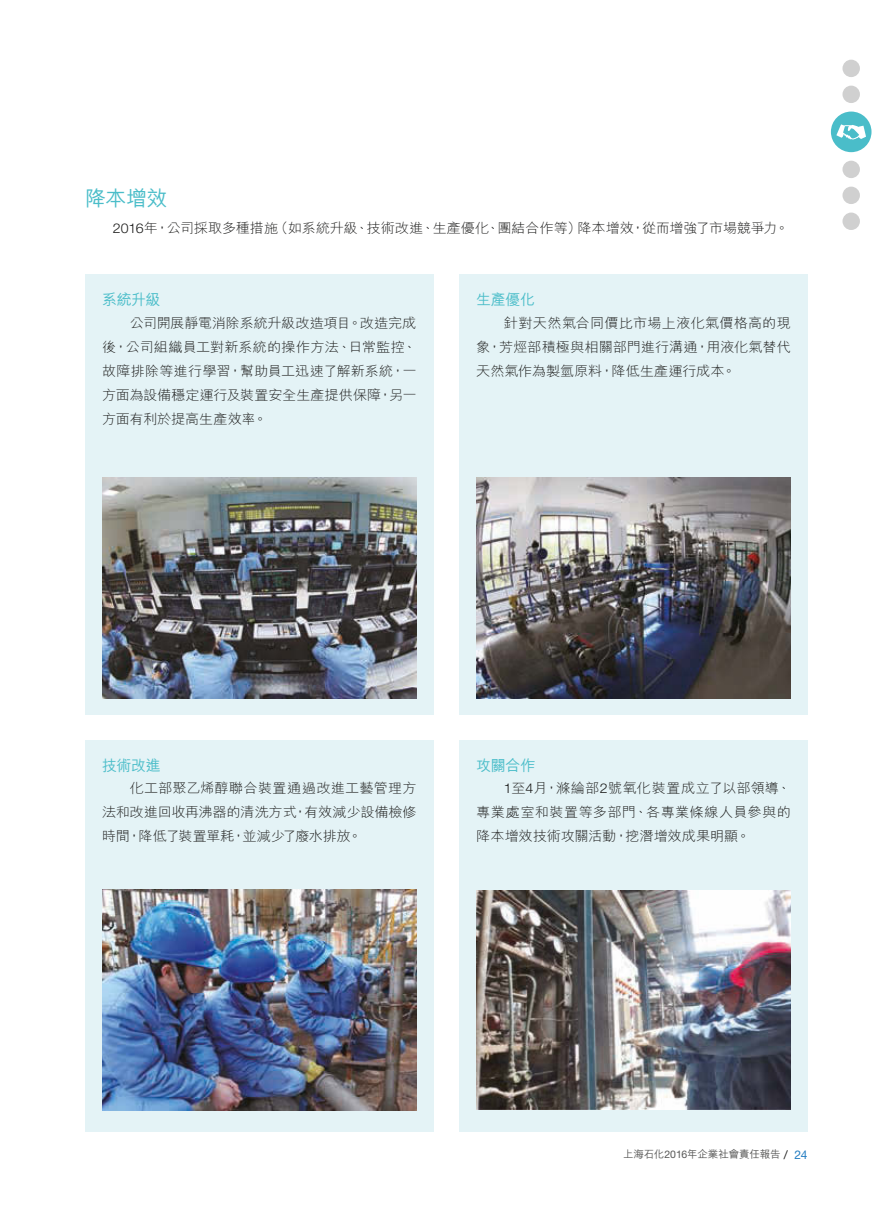
<style>
.page{position:relative;width:893px;height:1212px;background:#fff}
.page>*{position:absolute;margin:0;border:0;box-sizing:border-box;transform-origin:0 0}
.t1{font:500 21px "M Hei HK";color:#4abdc9}
.t2{font:500 15px "M Hei HK";letter-spacing:-.025em;color:#4abdc9}
.t3{font:300 13.5px/24px "M Hei HK";letter-spacing:-.01em;color:#1c1c1b;text-align:justify;scale:1.05 1}
.t4{font:500 10.5px "M Hei HK";letter-spacing:-.02em;color:#575756}
.s1{font-family:"Helvetica Neue LT Std"}
.s2{font-family:"Helvetica Neue LT Std";font-weight:400}
.s3{font-family:"Helvetica Neue LT Std";font-weight:400;font-size:12px;color:#1c1c1b}
.s4{font-family:"Helvetica Neue LT Std";font-weight:400;font-size:12px;color:#227cc1}
</style>
<div class="page">
<div style="left:85px;top:275px;width:349px;height:440px;background:#e4f3f6"></div>
<div style="left:85px;top:740px;width:349px;height:392px;background:#e4f3f6"></div>
<div style="left:459px;top:275px;width:349px;height:440px;background:#e4f3f6"></div>
<div style="left:459px;top:740px;width:349px;height:392px;background:#e4f3f6"></div>
<img style="left:102px;top:477px;width:315px;height:221px">
<img style="left:102px;top:889px;width:315px;height:221px">
<img style="left:476px;top:891px;width:315px;height:218px">
<div style="left:831px;top:112px;width:40px;height:40px;background:#4abdc9;border-radius:50%"></div>
<svg style="left:836px;top:124px;width:30px;height:16px"></svg>
<div style="left:842px;top:60px;width:18px;height:17px;background:#d0d0d0;border-radius:50%"></div>
<div style="left:842px;top:187px;width:18px;height:17px;background:#d0d0d0;border-radius:50%"></div>
<div style="left:842px;top:161px;width:18px;height:17px;background:#d0d0d0;border-radius:50%"></div>
<div style="left:842px;top:86px;width:18px;height:17px;background:#d0d0d0;border-radius:50%"></div>
<div style="left:842px;top:213px;width:18px;height:17px;background:#d0d0d0;border-radius:50%"></div>
<img style="left:476px;top:477px;width:315px;height:221px">
<h1 class="t1" style="left:85px;top:183px;width:84px">降本增效</h1>
<p class="t3" style="left:113px;top:216px;width:646px"><span class="s1">2016</span>年，公司採取多種措施（如系統升級、技術改進、生產優化、團結合作等）降本增效，從而增強了市場競爭力。</p>
<p class="t2" style="left:102px;top:288px;width:60px">系統升級</p>
<p class="t3" style="left:102px;top:310px;width:301px;text-indent:28px">公司開展靜電消除系統升級改造項目。改造完成後，公司組織員工對新系統的操作方法、日常監控、故障排除等進行學習，幫助員工迅速了解新系統，一方面為設備穩定運行及裝置安全生產提供保障，另一方面有利於提高生產效率。</p>
<p class="t2" style="left:476px;top:288px;width:60px">生產優化</p>
<p class="t3" style="left:476px;top:310px;width:301px;text-indent:28px">針對天然氣合同價比市場上液化氣價格高的現象，芳烴部積極與相關部門進行溝通，用液化氣替代天然氣作為製氫原料，降低生產運行成本。</p>
<p class="t2" style="left:102px;top:754px;width:60px">技術改進</p>
<p class="t3" style="left:102px;top:776px;width:301px;text-indent:28px">化工部聚乙烯醇聯合裝置通過改進工藝管理方法和改進回收再沸器的清洗方式，有效減少設備檢修時間，降低了裝置單耗，並減少了廢水排放。</p>
<p class="t2" style="left:476px;top:754px;width:61px">攻關合作</p>
<p class="t3" style="left:476px;top:776px;width:301px;text-indent:28px"><span class="s1">1</span>至<span class="s1">4</span>月，滌綸部<span class="s1">2</span>號氧化裝置成立了以部領導、專業處室和裝置等多部門、各專業條線人員參與的降本增效技術攻關活動，挖潛增效成果明顯。</p>
<p class="t4" style="left:623px;top:1147px;width:186px">上海石化<span class="s2">2016</span>年企業社會責任報告 <span class="s3">/</span> <span class="s4">24</span></p>
</div>
